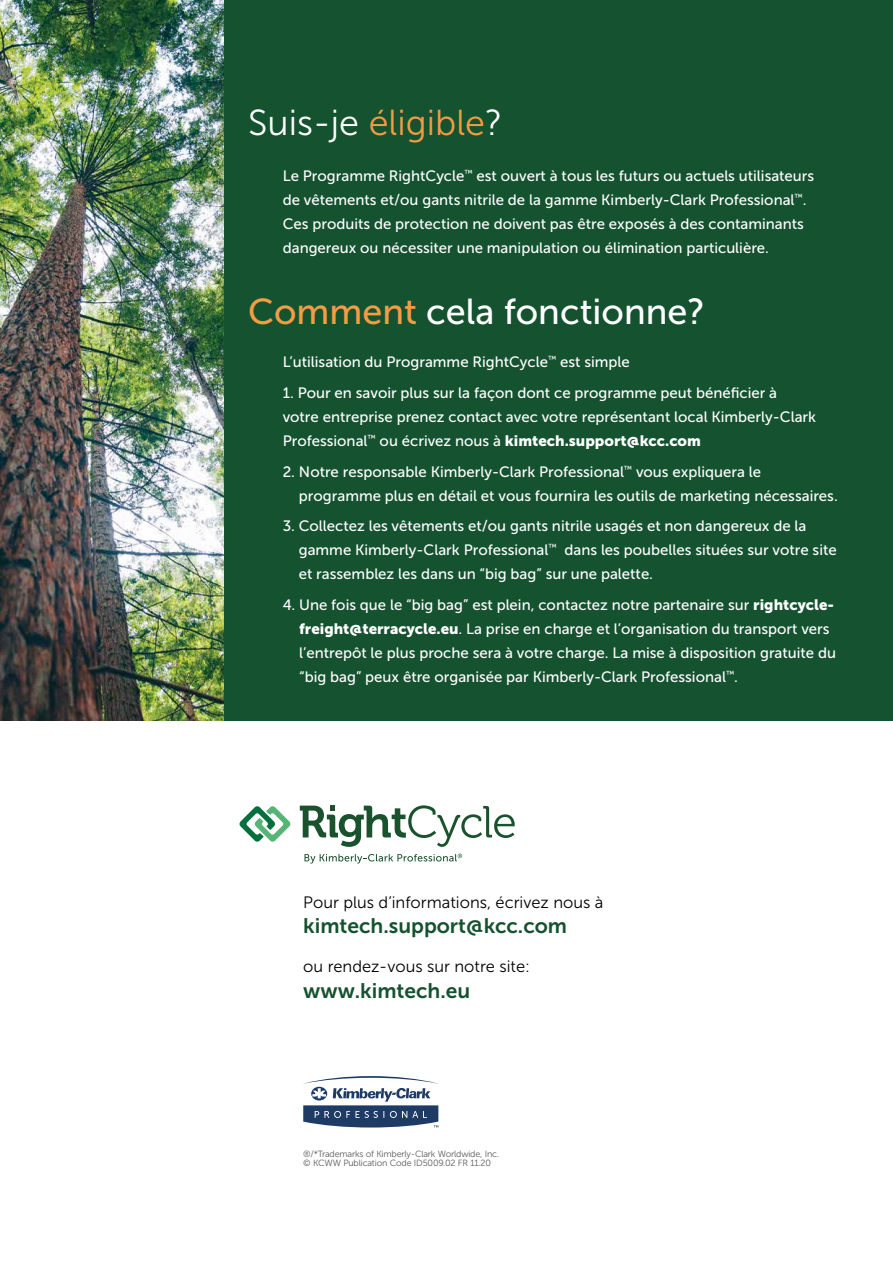
<style>
.page{position:relative;width:893px;height:1263px;background:#fff}
.page>*{position:absolute;margin:0;border:0;box-sizing:border-box;transform-origin:0 0}
.t1{font:36px "Museo Sans 500";color:#fff}
.t2{font:36px "Museo Sans 300";color:#fff}
.t3{font:21px "Museo Sans 700";color:#155230}
.t4{font:16.5px "Museo Sans 300";color:#000}
.t5{font:15px/24px "Museo Sans 500";color:#fff}
.t6{font:9px/9px "Museo Sans 300";letter-spacing:-.02em;color:#58595b}
.s1{color:#f39c44}
.s2{font-family:"Museo Sans 900"}
</style>
<div class="page">
<div style="left:0;top:0;width:893px;height:720px;background:#155230"></div>
<img style="left:0;top:0;width:224px;height:720px">
<svg style="left:304px;top:854px;width:158px;height:9px"></svg>
<svg style="left:300px;top:805px;width:215px;height:42px"></svg>
<svg style="left:240px;top:806px;width:50px;height:36px"></svg>
<svg style="left:303px;top:1076px;width:135px;height:51px"></svg>
<h1 class="t2" style="left:248px;top:103px;width:256px">Suis-je <span class="s1">éligible</span>?</h1>
<p class="t5" style="left:283px;top:164px;width:533px">Le Programme RightCycle<sup>™</sup> est ouvert à tous les futurs ou actuels utilisateurs de vêtements et/ou gants nitrile de la gamme Kimberly-Clark Professional<sup>™</sup>.<br>Ces produits de protection ne doivent pas être exposés à des contaminants dangereux ou nécessiter une manipulation ou élimination particulière.</p>
<h1 class="t1" style="left:248px;top:292px;width:458px"><span class="s1">Comment</span> cela fonctionne?</h1>
<p class="t5" style="left:283px;top:350px;width:349px">L’utilisation du Programme RightCycle<sup>™</sup> est simple</p>
<p class="t5" style="left:283px;top:381px;width:535px">1. Pour en savoir plus sur la façon dont ce programme peut bénéficier à votre entreprise prenez contact avec votre représentant local Kimberly-Clark<br>Professional<sup>™</sup> ou écrivez nous à <span class="s2">kimtech.support@kcc.com</span></p>
<p class="t5" style="left:299px;top:459px;width:540px;text-indent:-16px">2. Notre responsable Kimberly-Clark Professional<sup>™</sup> vous expliquera le programme plus en détail et vous fournira les outils de marketing nécessaires.</p>
<p class="t5" style="left:299px;top:514px;width:539px;text-indent:-16px">3. Collectez les vêtements et/ou gants nitrile usagés et non dangereux de la gamme Kimberly-Clark Professional<sup>™</sup> dans les poubelles situées sur votre site et rassemblez les dans un “big bag” sur une palette.</p>
<p class="t5" style="left:299px;top:593px;width:538px;text-indent:-16px">4. Une fois que le “big bag” est plein, contactez notre partenaire sur <span class="s2">rightcycle&shy;freight@terracycle.eu</span>. La prise en charge et l’organisation du transport vers l’entrepôt le plus proche sera à votre charge. La mise à disposition gratuite du “big bag” peux être organisée par Kimberly-Clark Professional<sup>™</sup>.</p>
<p class="t4" style="left:303px;top:893px;width:302px">Pour plus d’informations, écrivez nous à</p>
<h2 class="t3" style="left:303px;top:914px;width:265px">kimtech.support@kcc.com</h2>
<p class="t4" style="left:303px;top:958px;width:228px">ou rendez-vous sur notre site:</p>
<h2 class="t3" style="left:303px;top:979px;width:168px">www.kimtech.eu</h2>
<p class="t6" style="left:303px;top:1149px;width:197px">®/*Trademarks of Kimberly-Clark Worldwide, Inc. © KCWW Publication Code ID5009.02 FR 11.20</p>
</div>
